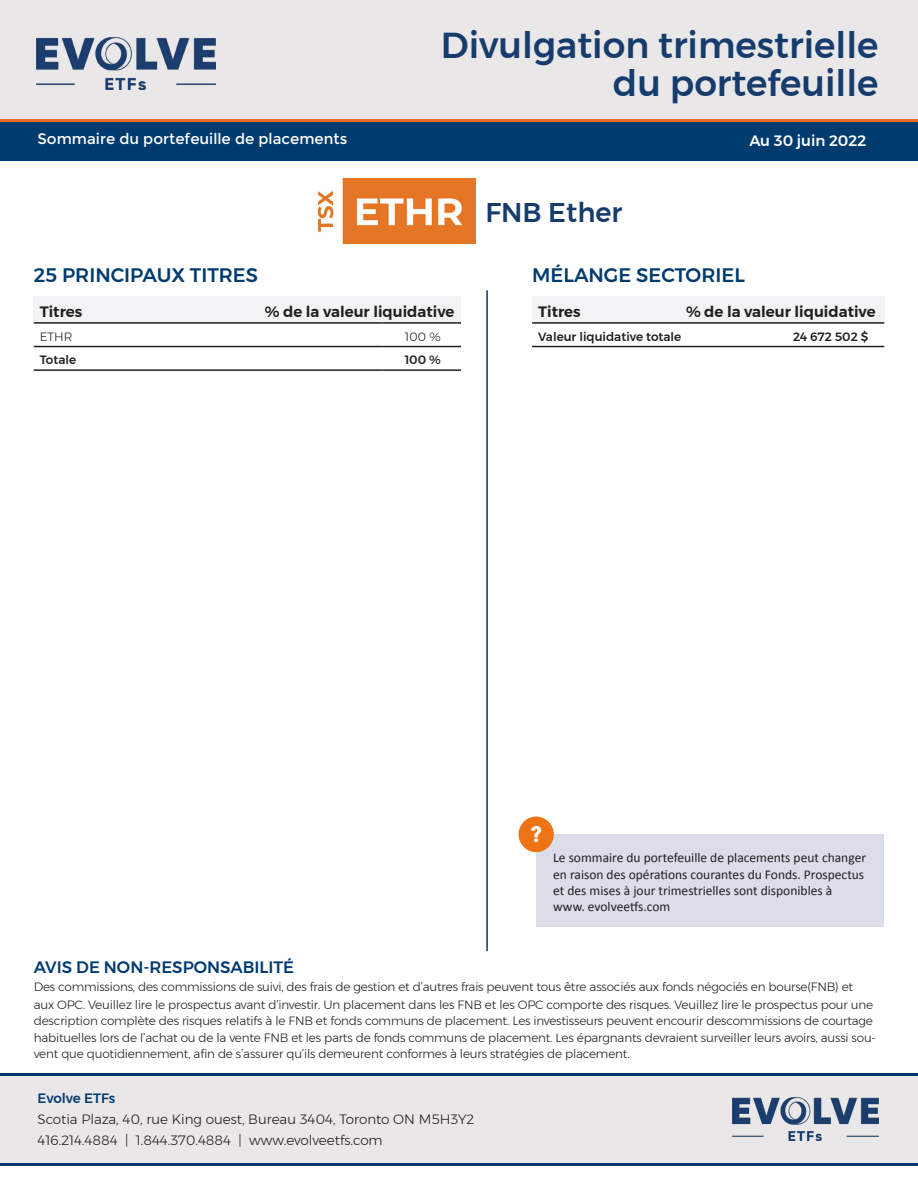
<style>
.page{position:relative;width:918px;height:1188px;background:#fff}
.page>*{position:absolute;margin:0;border:0;box-sizing:border-box;transform-origin:0 0}
.t1{font:500 36px/37.5px "Montserrat";color:#163c6d;text-align:right}
.t2{font:500 27px "Montserrat";color:#163c6d}
.t3{font:700 22.5px "Montserrat";color:#fff}
.t4{font:500 19.5px "Montserrat";color:#003b70}
.t5{font:500 16.5px "Montserrat";color:#003b70}
.t6{font:600 15px "Montserrat";color:#231f20}
.t7{font:15px "Montserrat";color:#fff}
.t8{font:500 15px "Montserrat";color:#fff}
.t9{font:13.5px/16.2px "Calibri";color:#231f20}
.t10{font:300 13.5px/21px "Montserrat";color:#231f20}
.t11{font:500 13.5px "Montserrat";color:#003b70}
.t12{font:300 12px/16.5px "Montserrat";letter-spacing:-.015em;color:#231f20}
.t13{font:500 12px "Montserrat";color:#231f20}
</style>
<div class="page">
<div style="left:0;top:0;width:918px;height:119px;background:#e9e7e8"></div>
<div style="left:0;top:120px;width:918px;height:41px;background:#003b70"></div>
<hr style="left:0;top:119px;width:918px;height:3px;background:#ef6a22">
<img style="left:37px;top:38px;width:178px;height:52px">
<div style="left:0;top:1076px;width:918px;height:87px;background:#e9e7e8"></div>
<hr style="left:0;top:1163px;width:918px;height:2px;background:#003b70">
<hr style="left:0;top:1073px;width:918px;height:3px;background:#003b70">
<img style="left:732px;top:1098px;width:146px;height:42px">
<img style="left:317px;top:179px;width:158px;height:64px">
<div style="left:536px;top:834px;width:348px;height:93px;background:#dbdee9"></div>
<div style="left:519px;top:817px;width:35px;height:35px;background:#ec7415;border-radius:50%"></div>
<hr style="left:486px;top:290px;width:2px;height:661px;background:#003b70">
<div style="left:34px;top:296px;width:427px;height:27px;background:#f2f3f4"></div>
<hr style="left:382px;top:322px;width:79px;height:2px;background:#231f20">
<hr style="left:382px;top:346px;width:79px;height:1px;background:#231f20">
<hr style="left:382px;top:369px;width:79px;height:2px;background:#231f20">
<hr style="left:34px;top:322px;width:348px;height:2px;background:#231f20">
<hr style="left:34px;top:346px;width:348px;height:1px;background:#231f20">
<hr style="left:34px;top:369px;width:348px;height:2px;background:#231f20">
<div style="left:532px;top:296px;width:352px;height:27px;background:#f2f3f4"></div>
<hr style="left:532px;top:322px;width:352px;height:2px;background:#231f20">
<hr style="left:532px;top:346px;width:352px;height:1px;background:#231f20">
<h1 class="t1" style="left:441px;top:27px;width:439px">Divulgation trimestrielle du portefeuille</h1>
<p class="t7" style="left:38px;top:130px;width:311px">Sommaire du portefeuille de placements</p>
<p class="t8" style="left:749px;top:129px;width:118px">Au 30 juin 2022</p>
<p class="t2" style="left:485px;top:191px;width:138px">FNB Ether</p>
<p class="t4" style="left:34px;top:260px;width:226px">25 PRINCIPAUX TITRES</p>
<p class="t4" style="left:532px;top:260px;width:214px">MÉLANGE SECTORIEL</p>
<p class="t6" style="left:40px;top:300px;width:44px">Titres</p>
<p class="t6" style="left:265px;top:300px;width:191px">% de la valeur liquidative</p>
<p class="t12" style="left:40px;top:328px;width:34px">ETHR</p>
<p class="t12" style="left:405px;top:328px;width:38px">100 %</p>
<p class="t13" style="left:40px;top:350px;width:38px">Totale</p>
<p class="t13" style="left:405px;top:350px;width:38px">100 %</p>
<p class="t6" style="left:538px;top:300px;width:44px">Titres</p>
<p class="t6" style="left:686px;top:300px;width:191px">% de la valeur liquidative</p>
<p class="t13" style="left:538px;top:327px;width:145px">Valeur liquidative totale</p>
<p class="t13" style="left:793px;top:327px;width:77px">24 672 502 $</p>
<p class="t3" style="left:530px;top:821px;width:13px">?</p>
<p class="t9" style="left:553px;top:849px;width:314px">Le sommaire du portefeuille de placements peut changer en raison des opérations courantes du Fonds. Prospectus et des mises à jour trimestrielles sont disponibles à www. evolveetfs.com</p>
<p class="t5" style="left:34px;top:954px;width:262px">AVIS DE NON-RESPONSABILITÉ</p>
<p class="t12" style="left:34px;top:977px;width:841px;line-height:18px">Des commissions, des commissions de suivi, des frais de gestion et d’autres frais peuvent tous être associés aux fonds négociés en bourse(FNB) et aux OPC. Veuillez lire le prospectus avant d’investir. Un placement dans les FNB et les OPC comporte des risques. Veuillez lire le prospectus pour une</p>
<p class="t12" style="left:34px;top:1012px;width:844px">description complète des risques relatifs à le FNB et fonds communs de placement. Les investisseurs peuvent encourir descommissions de courtage habituelles lors de l’achat ou de la vente FNB et les parts de fonds communs de placement. Les épargnants devraient surveiller leurs avoirs, aussi sou&shy;vent que quotidiennement, afin de s’assurer qu’ils demeurent conformes à leurs stratégies de placement.</p>
<p class="t11" style="left:38px;top:1088px;width:80px">Evolve ETFs</p>
<p class="t10" style="left:38px;top:1109px;width:438px">Scotia Plaza, 40, rue King ouest, Bureau 3404, Toronto ON M5H3Y2<br>416.214.4884 | 1.844.370.4884 | www.evolveetfs.com</p>
</div>
